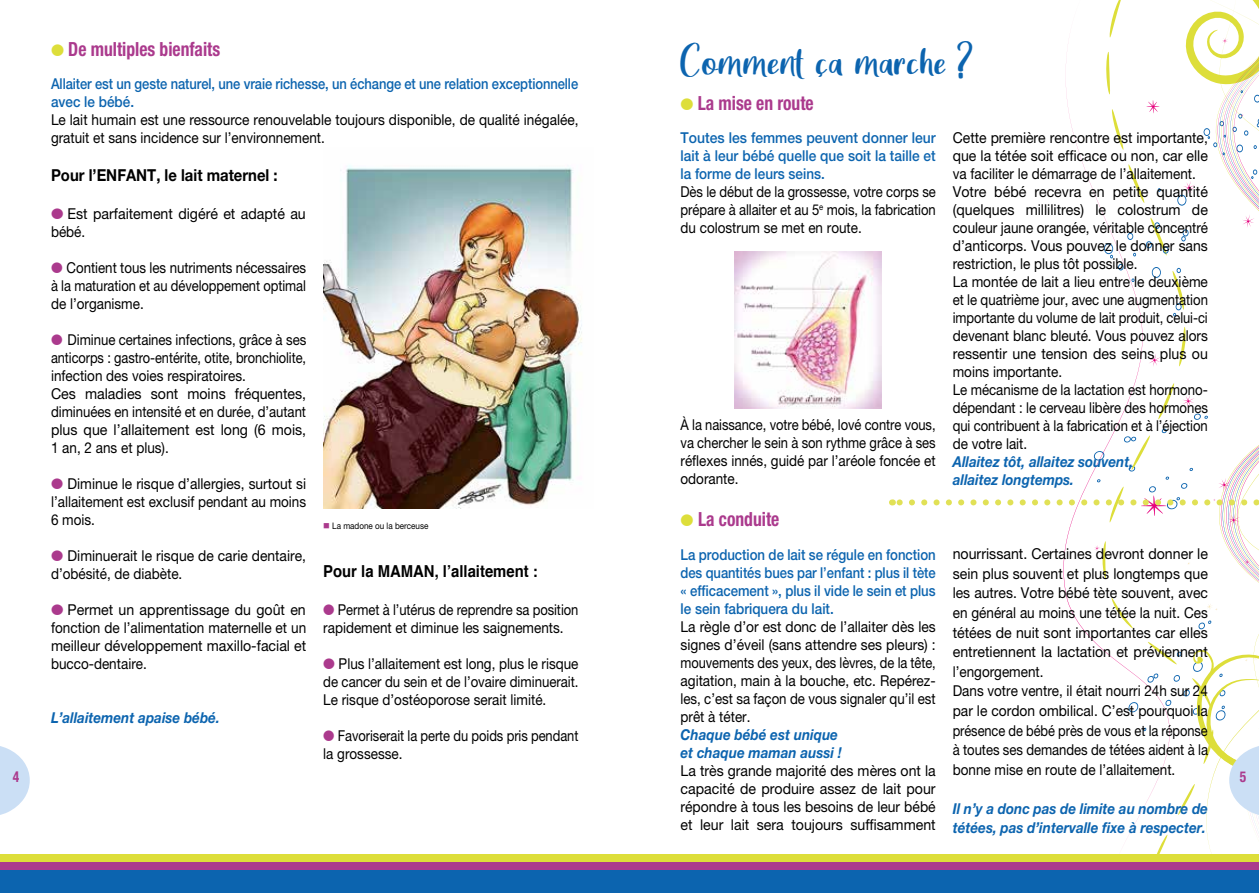
<style>
.page{position:relative;width:1259px;height:893px;background:#fff}
.page>*{position:absolute;margin:0;border:0;box-sizing:border-box;transform-origin:0 0}
.t1{font:25.5px "Great Wishes";letter-spacing:.04em;color:#0c64af}
.t2{font:700 condensed 19.5px "Helvetica Neue LT Std";color:#ab3a8d;scale:.9 1}
.t3{font:700 16.5px "Helvetica Neue LT Std";color:#000;scale:.9 1}
.t4{font:700 16.5px "Helvetica";color:#000;scale:.9 1}
.t5{font:15px/19.6px "Helvetica Neue LT Std";color:#000;scale:.94 1}
.t6{font:15px/18px "Helvetica Neue LT Std";color:#000;scale:.93 1}
.t7{font:15px/18px "Helvetica Neue LT Std";color:#000;text-align:justify;scale:.92 1}
.t8{font:15px/18px "Helvetica Neue LT Std";color:#000;scale:.88 1}
.t9{font:italic 700 15px/18px "Helvetica Neue LT Std";color:#0c64af;scale:.9 1}
.t10{font:15px/18px "Helvetica Neue LT Std";color:#000;text-align:justify;scale:.87 1}
.t11{font:15px/18px "Helvetica Neue LT Std";color:#000;text-align:justify;scale:.86 1}
.t12{font:500 15px/18px "Helvetica Neue LT Std";letter-spacing:-.005em;color:#0c64af;text-align:justify;scale:.88 1}
.t13{font:15px/18px "Helvetica Neue LT Std";color:#000;scale:.91 1}
.t14{font:15px/18px "Helvetica Neue LT Std";color:#000;text-align:justify;scale:.9 1}
.t15{font:500 15px/18px "Helvetica Neue LT Std";letter-spacing:-.005em;color:#0c64af;scale:.86 1}
.t16{font:15px/18px "Helvetica Neue LT Std";color:#000;text-align:justify;scale:.89 1}
.t17{font:500 15px/18px "Helvetica Neue LT Std";letter-spacing:-.005em;color:#0c64af;text-align:justify;scale:.93 1}
.t18{font:700 condensed 15px "Helvetica Neue LT Std";color:#ab3a8d;scale:.9 1}
.t19{font:9px "Helvetica Neue LT Std";color:#000;scale:.9 1}
.s1{color:#ddde3a}
.s2{color:#ab3a8d}
</style>
<div class="page">
<img style="left:323px;top:165px;width:259px;height:343px">
<svg style="left:0;top:746px;width:30px;height:69px"></svg>
<svg style="left:892px;top:0;width:367px;height:855px"></svg>
<img style="left:734px;top:251px;width:147px;height:158px">
<div style="left:0;top:855px;width:1259px;height:16px;background:#ddde3a"></div>
<div style="left:0;top:863px;width:1259px;height:16px;background:#ab3a8d"></div>
<div style="left:0;top:871px;width:1259px;height:22px;background:#0c64af"></div>
<h1 class="t1" style="left:680px;top:55px;width:295px">Comment ça marche ?</h1>
<h2 class="t2" style="left:680px;top:91px;width:149px"><span class="s1">●</span> La mise en route</h2>
<h2 class="t2" style="left:51px;top:38px;width:190px"><span class="s1">●</span> De multiples bienfaits</h2>
<p class="t15" style="left:51px;top:75px;width:614px">Allaiter est un geste naturel, une vraie richesse, un échange et une relation exceptionnelle avec le bébé.</p>
<p class="t13" style="left:51px;top:111px;width:581px">Le lait humain est une ressource renouvelable toujours disponible, de qualité inégalée, gratuit et sans incidence sur l’environnement.</p>
<p class="t6" style="left:952px;top:128px;width:276px">Cette première rencontre est importante, que la tétée soit efficace ou non, car elle va faciliter le démarrage de l’allaitement.<br>Votre bébé recevra en petite quantité (quelques millilitres) le colostrum de couleur jaune orangée, véritable concentré d’anticorps. Vous pouvez le donner sans restriction, le plus tôt possible.<br>La montée de lait a lieu entre le deuxième et le quatrième jour, avec une augmentation importante du volume de lait produit, celui-ci devenant blanc bleuté. Vous pouvez alors ressentir une tension des seins plus ou moins importante.<br>Le mécanisme de la lactation est hormono&shy;dépendant : le cerveau libère des hormones qui contribuent à la fabrication et à l’éjection de votre lait.</p>
<p class="t9" style="left:952px;top:452px;width:202px">Allaitez tôt, allaitez souvent, allaitez longtemps.</p>
<p class="t17" style="left:680px;top:128px;width:276px">Toutes les femmes peuvent donner leur lait à leur bébé quelle que soit la taille et la forme de leurs seins.</p>
<p class="t10" style="left:680px;top:182px;width:295px">Dès le début de la grossesse, votre corps se prépare à allaiter et au 5<sup>e</sup> mois, la fabrication du colostrum se met en route.</p>
<p class="t3" style="left:51px;top:165px;width:253px">Pour l’ENFANT, le lait maternel :</p>
<p class="t5" style="left:51px;top:204px;width:272px;line-height:18px"><span class="s2">●</span> Est parfaitement digéré et adapté au bébé.</p>
<p class="t16" style="left:51px;top:258px;width:288px"><span class="s2">●</span> Contient tous les nutriments nécessaires à la maturation et au développement optimal de l’organisme.</p>
<p class="t8" style="left:51px;top:330px;width:291px"><span class="s2">●</span> Diminue certaines infections, grâce à ses anticorps : gastro-entérite, otite, bronchiolite, infection des voies respiratoires.<br>Ces maladies sont moins fréquentes, diminuées en intensité et en durée, d’autant plus que l’allaitement est long (6 mois, 1 an, 2 ans et plus).</p>
<p class="t7" style="left:51px;top:474px;width:279px"><span class="s2">●</span> Diminue le risque d’allergies, surtout si l’allaitement est exclusif pendant au moins 6 mois.</p>
<p class="t7" style="left:51px;top:546px;width:279px"><span class="s2">●</span> Diminuerait le risque de carie dentaire, d’obésité, de diabète.</p>
<p class="t5" style="left:51px;top:600px;width:273px;line-height:18px;text-align:justify"><span class="s2">●</span> Permet un apprentissage du goût en fonction de l’alimentation maternelle et un meilleur développement maxillo-facial et bucco-dentaire.</p>
<p class="t11" style="left:680px;top:416px;width:298px">À la naissance, votre bébé, lové contre vous, va chercher le sein à son rythme grâce à ses réflexes innés, guidé par l’aréole foncée et odorante.</p>
<h2 class="t2" style="left:680px;top:508px;width:111px"><span class="s1">●</span> La conduite</h2>
<p class="t12" style="left:680px;top:545px;width:292px">La production de lait se régule en fonction des quantités bues par l’enfant : plus il tète « efficacement », plus il vide le sein et plus le sein fabriquera du lait.</p>
<p class="t7" style="left:680px;top:617px;width:279px">La règle d’or est donc de l’allaiter dès les signes d’éveil (sans attendre ses pleurs) : mouvements des yeux, des lèvres, de la tête, agitation, main à la bouche, etc. Repérez&shy;les, c’est sa façon de vous signaler qu’il est prêt à téter.</p>
<p class="t9" style="left:680px;top:725px;width:181px">Chaque bébé est unique et chaque maman aussi !</p>
<p class="t5" style="left:680px;top:761px;width:273px;line-height:18px;text-align:justify">La très grande majorité des mères ont la capacité de produire assez de lait pour répondre à tous les besoins de leur bébé et leur lait sera toujours suffisamment</p>
<p class="t19" style="left:323px;top:521px;width:118px"><span class="s2">■</span> La madone ou la berceuse</p>
<p class="t5" style="left:952px;top:544px;width:273px">nourrissant. Certaines devront donner le sein plus souvent et plus longtemps que les autres. Votre bébé tète souvent, avec en général au moins une tétée la nuit. Ces tétées de nuit sont importantes car elles entretiennent la lactation et préviennent l’engorgement.<br>Dans votre ventre, il était nourri 24h sur 24 par le cordon ombilical. C’est pourquoi la présence de bébé près de vous et la réponse à toutes ses demandes de tétées aident à la bonne mise en route de l’allaitement.</p>
<p class="t9" style="left:952px;top:798px;width:285px;line-height:19.5px">Il n’y a donc pas de limite au nombre de tétées, pas d’intervalle fixe à respecter.</p>
<p class="t4" style="left:323px;top:558px;width:240px">Pour la MAMAN, l’allaitement :</p>
<p class="t10" style="left:323px;top:600px;width:295px"><span class="s2">●</span> Permet à l’utérus de reprendre sa position rapidement et diminue les saignements.</p>
<p class="t14" style="left:323px;top:654px;width:285px"><span class="s2">●</span> Plus l’allaitement est long, plus le risque de cancer du sein et de l’ovaire diminuerait.<br>Le risque d’ostéoporose serait limité.</p>
<p class="t11" style="left:323px;top:726px;width:298px"><span class="s2">●</span> Favoriserait la perte du poids pris pendant la grossesse.</p>
<p class="t9" style="left:51px;top:708px;width:189px">L’allaitement apaise bébé.</p>
<p class="t18" style="left:13px;top:768px;width:9px">4</p>
<p class="t18" style="left:1239px;top:768px;width:9px">5</p>
</div>
